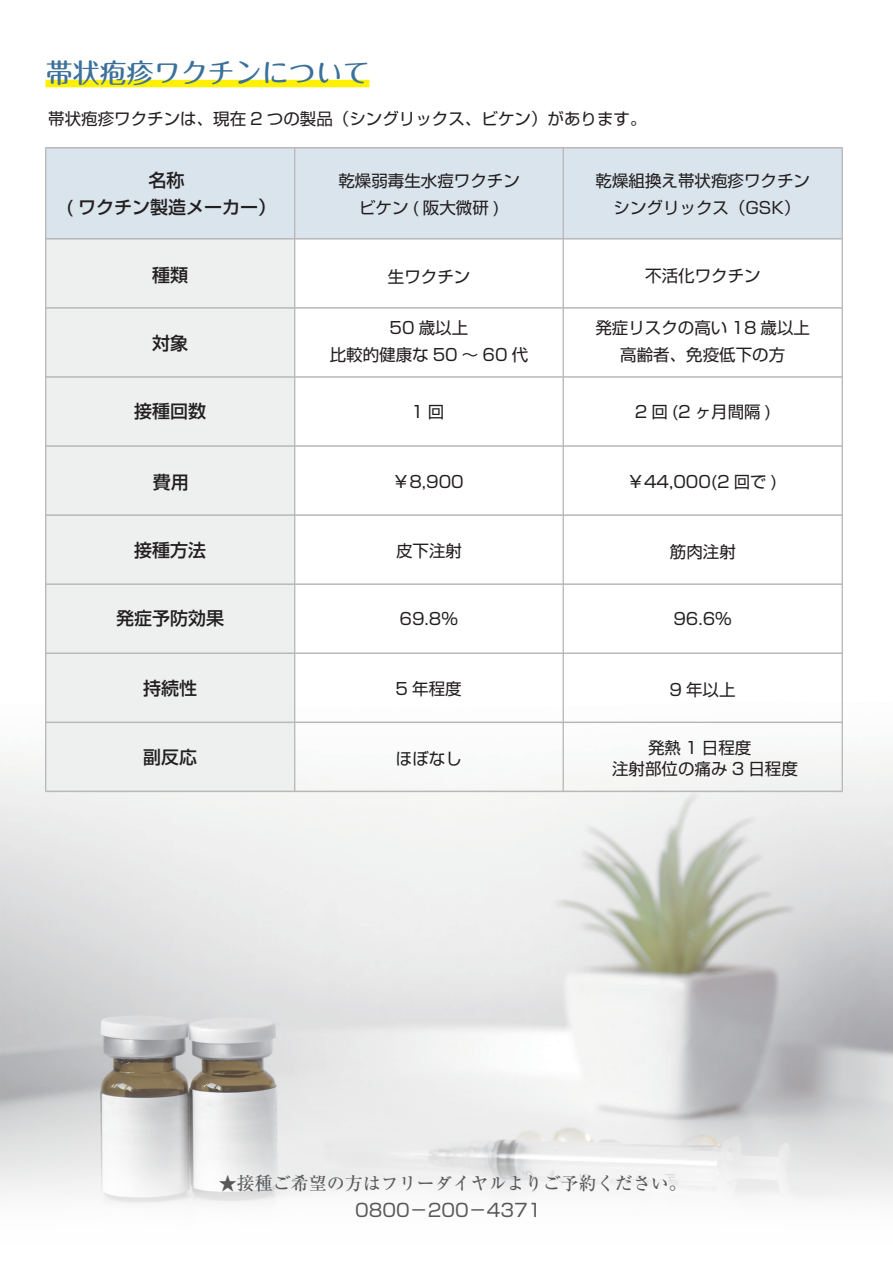
<style>
.page{position:relative;width:893px;height:1263px;background:#fff}
.page>*{position:absolute;margin:0;border:0;box-sizing:border-box;transform-origin:0 0}
.t1{font:500 27px "Maru Fo Pro";color:#3b719a}
.t2{font:500 18px/27px "Shin Go Pro";color:#231f20;text-align:center}
.t3{font:500 18px "Ryumin Pro";color:#57585a}
.t4{font:18px "Shin Go Pro";color:#57585a}
.t5{font:16.5px/27px "Shin Go Pro";color:#231f20;text-align:center}
</style>
<div class="page">
<img style="left:1px;top:669px;width:892px;height:535px">
<div style="left:45px;top:80px;width:324px;height:7px;background:#fff101"></div>
<div style="left:46px;top:239px;width:249px;height:552px;background:#eef0f0"></div>
<div style="left:46px;top:148px;width:796px;height:91px;background:#dae4ed"></div>
<hr style="left:46px;top:147px;width:797px;height:2px;background:#b8b7b9">
<hr style="left:46px;top:238px;width:797px;height:2px;background:#b8b7b9">
<hr style="left:46px;top:307px;width:797px;height:2px;background:#b8b7b9">
<hr style="left:46px;top:376px;width:797px;height:2px;background:#b8b7b9">
<hr style="left:46px;top:445px;width:797px;height:2px;background:#b8b7b9">
<hr style="left:46px;top:514px;width:797px;height:2px;background:#b8b7b9">
<hr style="left:46px;top:583px;width:797px;height:2px;background:#b8b7b9">
<hr style="left:46px;top:652px;width:797px;height:2px;background:#b8b7b9">
<hr style="left:46px;top:721px;width:797px;height:2px;background:#b8b7b9">
<hr style="left:46px;top:791px;width:797px;height:1px;background:#b8b7b9">
<hr style="left:45px;top:148px;width:1px;height:643px;background:#b8b7b9">
<hr style="left:294px;top:148px;width:1px;height:643px;background:#b8b7b9">
<hr style="left:563px;top:148px;width:1px;height:643px;background:#b8b7b9">
<hr style="left:842px;top:148px;width:1px;height:643px;background:#b8b7b9">
<h1 class="t1" style="left:46px;top:52px;width:326px">帯状疱疹ワクチンについて</h1>
<p class="t5" style="left:48px;top:103px;width:600px">帯状疱疹ワクチンは、現在 2 つの製品（シングリックス、ビケン）があります。</p>
<p class="t2" style="left:66px;top:164px;width:212px">名称<br>( ワクチン製造メーカー）</p>
<p class="t5" style="left:338px;top:165px;width:183px">乾燥弱毒生水痘ワクチンビケン ( 阪大微研 )</p>
<p class="t5" style="left:596px;top:165px;width:216px">乾燥組換え帯状疱疹ワクチンシングリックス（GSK）</p>
<p class="t2" style="left:152px;top:260px;width:37px">種類</p>
<p class="t5" style="left:388px;top:261px;width:84px">生ワクチン</p>
<p class="t5" style="left:645px;top:261px;width:117px">不活化ワクチン</p>
<p class="t2" style="left:152px;top:327px;width:37px">対象</p>
<p class="t5" style="left:330px;top:312px;width:200px">50 歳以上<br>比較的健康な 50 ～ 60 代</p>
<p class="t5" style="left:595px;top:312px;width:216px">発症リスクの高い 18 歳以上高齢者、免疫低下の方</p>
<p class="t2" style="left:134px;top:396px;width:73px">接種回数</p>
<p class="t5" style="left:411px;top:396px;width:35px">1回</p>
<p class="t5" style="left:635px;top:396px;width:138px">2 回 (2 ヶ月間隔 )</p>
<p class="t2" style="left:153px;top:466px;width:37px">費用</p>
<p class="t5" style="left:393px;top:467px;width:72px">￥8,900</p>
<p class="t5" style="left:628px;top:466px;width:151px">￥44,000(2 回で )</p>
<p class="t2" style="left:134px;top:535px;width:73px">接種方法</p>
<p class="t5" style="left:396px;top:536px;width:67px">皮下注射</p>
<p class="t5" style="left:670px;top:536px;width:67px">筋肉注射</p>
<p class="t2" style="left:116px;top:602px;width:110px">発症予防効果</p>
<p class="t5" style="left:399px;top:603px;width:60px">69.8%</p>
<p class="t5" style="left:673px;top:603px;width:60px">96.6％</p>
<p class="t2" style="left:143px;top:673px;width:55px">持続性</p>
<p class="t5" style="left:396px;top:674px;width:68px">5 年程度</p>
<p class="t5" style="left:669px;top:674px;width:68px">9 年以上</p>
<p class="t2" style="left:143px;top:742px;width:55px">副反応</p>
<p class="t5" style="left:396px;top:743px;width:67px">ほぼなし</p>
<p class="t5" style="left:612px;top:735px;width:187px;line-height:21.6px;text-align:left;text-indent:36px">発熱 1 日程度<br>注射部位の痛み 3 日程度</p>
<p class="t3" style="left:219px;top:1169px;width:469px">★接種ご希望の方はフリーダイヤルよりご予約ください。</p>
<p class="t4" style="left:355px;top:1196px;width:188px">0800－200－4371</p>
</div>
